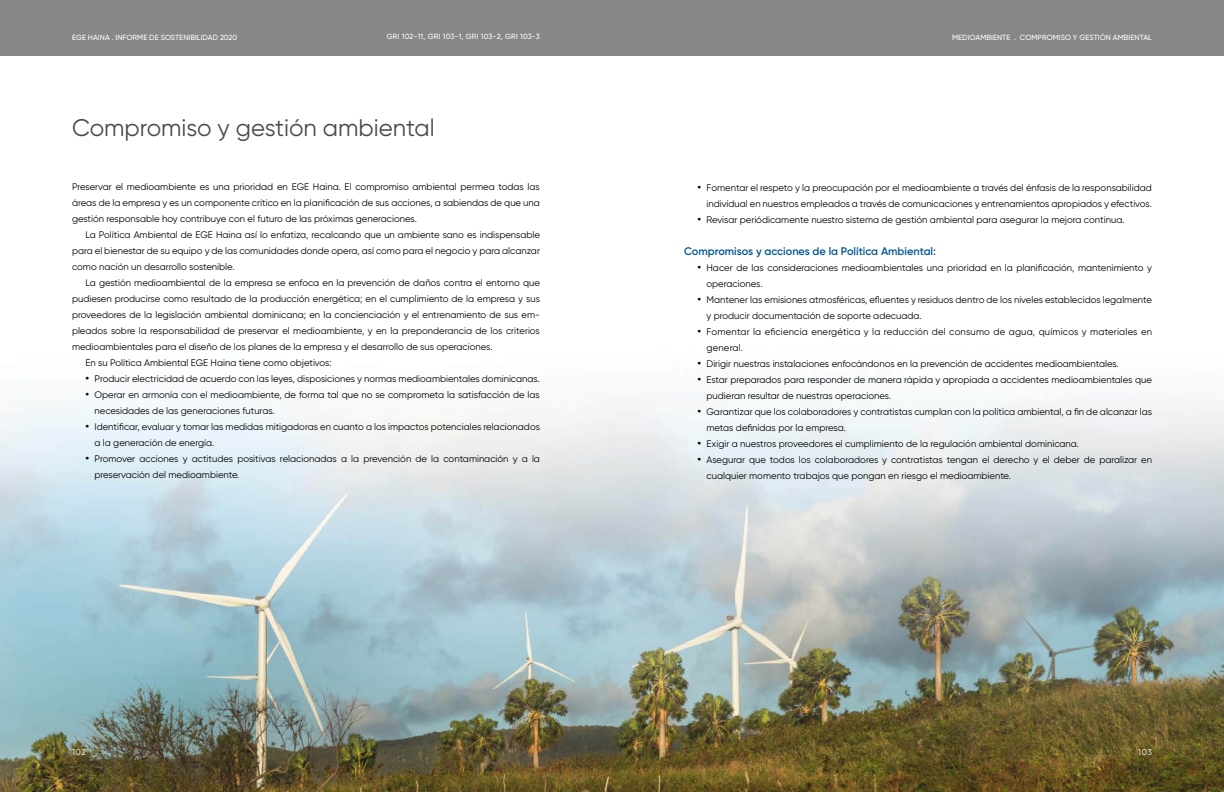
<style>
.page{position:relative;width:1224px;height:792px;background:#fff}
.page>*{position:absolute;margin:0;border:0;box-sizing:border-box;transform-origin:0 0}
.t1{font:24px "Gilroy";color:#4a4a49}
.t2{font:600 11px "Gilroy";color:#005692}
.t3{font:9.5px/16px "Gilroy";color:#000}
.t4{font:9.5px/16px "Gilroy";letter-spacing:.02em;color:#000}
.t5{font:8.5px "Gilroy";letter-spacing:.065em;color:#fff}
.t6{font:500 7.5px "Gilroy";letter-spacing:.01em;color:#fff}
.s1{font-weight:600;font-size:11px}
</style>
<div class="page">
<div style="left:0;top:0;width:1224px;height:55px;background:#878786"></div>
<img style="left:0;top:394px;width:1224px;height:398px">
<p class="t6" style="left:72px;top:34px;width:167px">EGE HAINA . INFORME DE SOSTENIBILIDAD 2020</p>
<p class="t6" style="left:387px;top:33px;width:155px">GRI 102-11, GRI 103-1, GRI 103-2, GRI 103-3</p>
<p class="t6" style="left:952px;top:33px;width:201px">MEDIOAMBIENTE . COMPROMISO Y GESTIÓN AMBIENTAL</p>
<h1 class="t1" style="left:72px;top:114px;width:364px">Compromiso y gestión ambiental</h1>
<p class="t3" style="left:72px;top:179px;width:469px;text-align:justify">Preservar el medioambiente es una prioridad en EGE Haina. El compromiso ambiental permea todas las áreas de la empresa y es un componente crítico en la planificación de sus acciones, a sabiendas de que una gestión responsable hoy contribuye con el futuro de las próximas generaciones.</p>
<p class="t3" style="left:72px;top:227px;width:470px;text-align:justify;text-indent:14px">La Política Ambiental de EGE Haina así lo enfatiza, recalcando que un ambiente sano es indispensable para el bienestar de su equipo y de las comunidades donde opera, así como para el negocio y para alcanzar como nación un desarrollo sostenible.</p>
<p class="t3" style="left:86px;top:275px;width:456px">La gestión medioambiental de la empresa se enfoca en la prevención de daños contra el entorno que</p>
<p class="t3" style="left:72px;top:291px;width:470px">pudiesen producirse como resultado de la producción energética; en el cumplimiento de la empresa y sus</p>
<p class="t3" style="left:72px;top:307px;width:470px">proveedores de la legislación ambiental dominicana; en la concienciación y el entrenamiento de sus em-</p>
<p class="t3" style="left:72px;top:323px;width:469px">pleados sobre la responsabilidad de preservar el medioambiente, y en la preponderancia de los criterios</p>
<p class="t3" style="left:72px;top:339px;width:422px">medioambientales para el diseño de los planes de la empresa y el desarrollo de sus operaciones.</p>
<p class="t3" style="left:86px;top:355px;width:248px">En su Política Ambiental EGE Haina tiene como objetivos:</p>
<p class="t3" style="left:86px;top:371px;width:456px"><span class="s1">•</span> Producir electricidad de acuerdo con las leyes, disposiciones y normas medioambientales dominicanas.</p>
<p class="t3" style="left:95px;top:387px;width:447px;text-indent:-9px"><span class="s1">•</span> Operar en armonía con el medioambiente, de forma tal que no se comprometa la satisfacción de las necesidades de las generaciones futuras.</p>
<p class="t3" style="left:95px;top:419px;width:447px;text-indent:-9px"><span class="s1">•</span> Identificar, evaluar y tomar las medidas mitigadoras en cuanto a los impactos potenciales relacionados a la generación de energía.</p>
<p class="t3" style="left:95px;top:451px;width:447px;text-indent:-9px"><span class="s1">•</span> Promover acciones y actitudes positivas relacionadas a la prevención de la contaminación y a la preservación del medioambiente.</p>
<p class="t3" style="left:698px;top:180px;width:456px;text-align:right"><span class="s1">•</span> Fomentar el respeto y la preocupación por el medioambiente a través del énfasis de la responsabilidad individual en nuestros empleados a través de comunicaciones y entrenamientos apropiados y efectivos.</p>
<p class="t3" style="left:698px;top:212px;width:429px"><span class="s1">•</span> Revisar periódicamente nuestro sistema de gestión ambiental para asegurar la mejora continua.</p>
<p class="t2" style="left:684px;top:245px;width:253px">Compromisos y acciones de la Política Ambiental:</p>
<p class="t3" style="left:707px;top:260px;width:447px;text-indent:-9px"><span class="s1">•</span> Hacer de las consideraciones medioambientales una prioridad en la planificación, mantenimiento y operaciones.</p>
<p class="t3" style="left:707px;top:292px;width:447px;text-indent:-9px"><span class="s1">•</span> Mantener las emisiones atmosféricas, efluentes y residuos dentro de los niveles establecidos legalmente y producir documentación de soporte adecuada.</p>
<p class="t4" style="left:707px;top:324px;width:447px;text-indent:-9px"><span class="s1">•</span> Fomentar la eficiencia energética y la reducción del consumo de agua, químicos y materiales en general.</p>
<p class="t3" style="left:698px;top:356px;width:423px"><span class="s1">•</span> Dirigir nuestras instalaciones enfocándonos en la prevención de accidentes medioambientales.</p>
<p class="t3" style="left:707px;top:372px;width:447px;text-indent:-9px"><span class="s1">•</span> Estar preparados para responder de manera rápida y apropiada a accidentes medioambientales que pudieran resultar de nuestras operaciones.</p>
<p class="t3" style="left:707px;top:404px;width:447px;text-indent:-9px"><span class="s1">•</span> Garantizar que los colaboradores y contratistas cumplan con la política ambiental, a fin de alcanzar las metas definidas por la empresa.</p>
<p class="t3" style="left:698px;top:436px;width:383px"><span class="s1">•</span> Exigir a nuestros proveedores el cumplimiento de la regulación ambiental dominicana.</p>
<p class="t3" style="left:707px;top:452px;width:447px;text-indent:-9px"><span class="s1">•</span> Asegurar que todos los colaboradores y contratistas tengan el derecho y el deber de paralizar en cualquier momento trabajos que pongan en riesgo el medioambiente.</p>
<p class="t5" style="left:72px;top:748px;width:15px">102</p>
<p class="t5" style="left:1138px;top:748px;width:15px">103</p>
</div>
